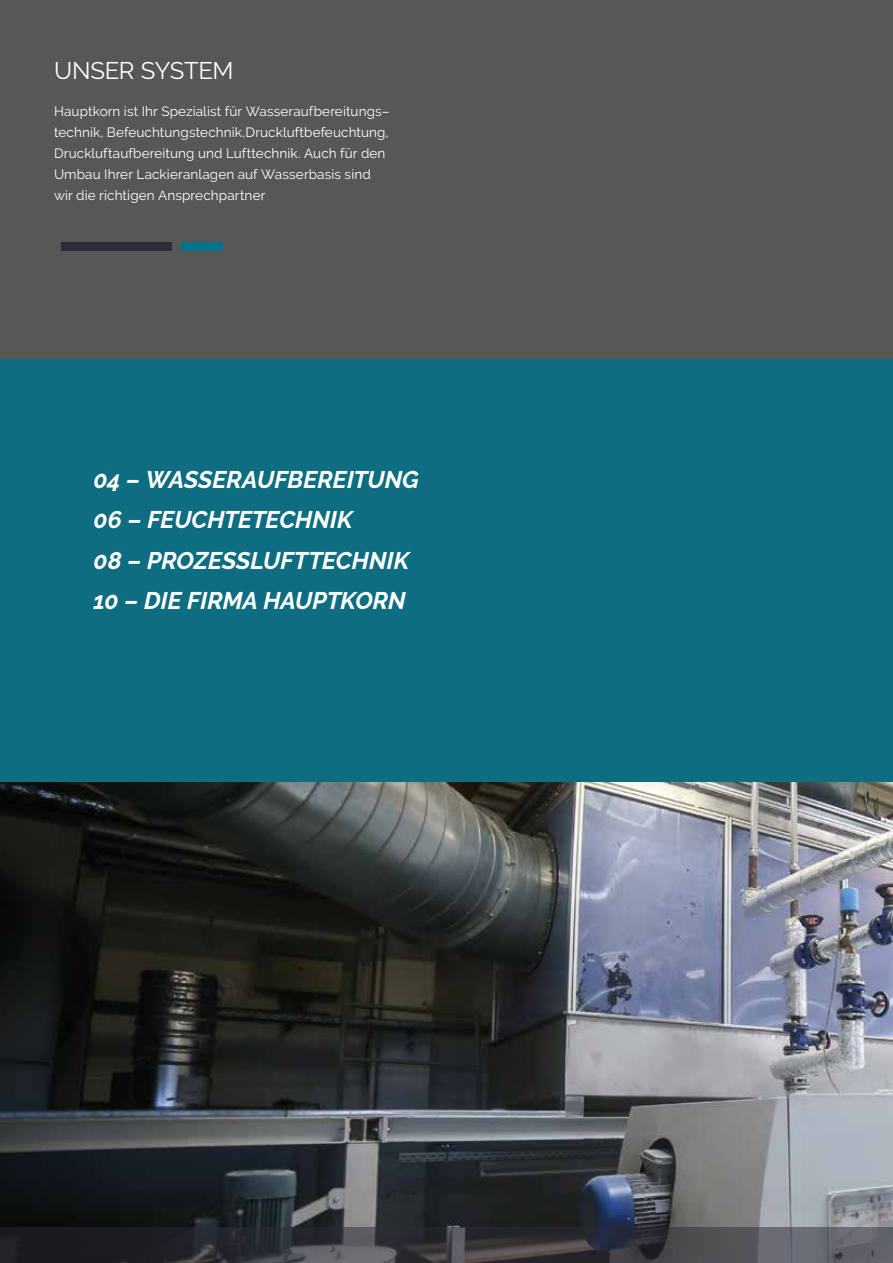
<style>
.page{position:relative;width:893px;height:1263px;background:#575756}
.page>*{position:absolute;margin:0;border:0;box-sizing:border-box;transform-origin:0 0}
.t1{font:italic 700 24px/40.5px "Raleway";color:#fff}
.t2{font:24px "Raleway";letter-spacing:-.01em;color:#fff}
.t3{font:13.5px/21px "Raleway";letter-spacing:.01em;color:#fff}
</style>
<div class="page">
<div style="left:61px;top:242px;width:111px;height:9px;background:#2d2b37"></div>
<div style="left:181px;top:242px;width:41px;height:9px;background:#00738b"></div>
<div style="left:0;top:360px;width:893px;height:448px;background:#0f6d81"></div>
<img style="left:0;top:782px;width:893px;height:445px">
<svg style="left:0;top:1227px;width:893px;height:36px"></svg>
<h1 class="t2" style="left:54px;top:57px;width:181px">UNSER SYSTEM</h1>
<p class="t3" style="left:54px;top:101px;width:337px">Hauptkorn ist Ihr Spezialist für Wasseraufbereitungs– technik, Befeuchtungstechnik,Druckluftbefeuchtung, Druckluftaufbereitung und Lufttechnik. Auch für den Umbau Ihrer Lackieranlagen auf Wasserbasis sind wir die richtigen Ansprechpartner</p>
<h1 class="t1" style="left:94px;top:459px;width:327px">04 – WASSERAUFBEREITUNG<br>06 – FEUCHTETECHNIK<br>08 – PROZESSLUFTTECHNIK<br>10 – DIE FIRMA HAUPTKORN</h1>
</div>
